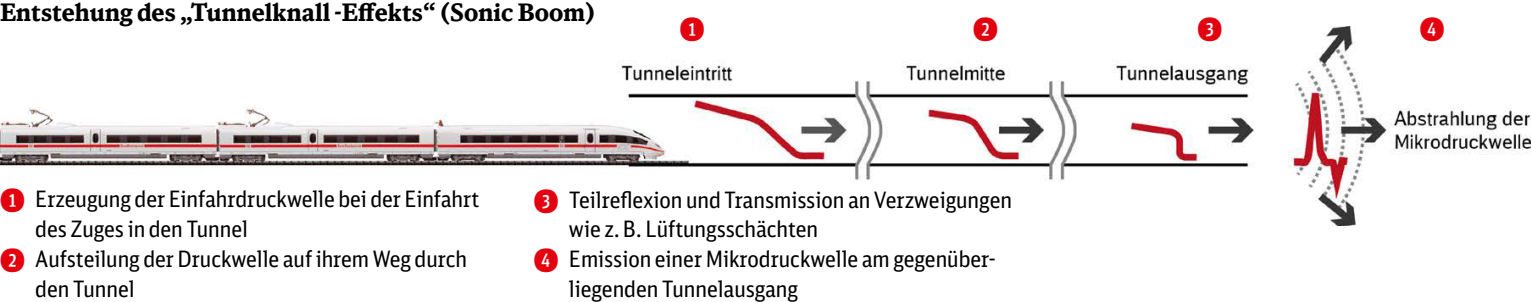
<style>
.page{position:relative;width:1531px;height:302px;background:#fff}
.page>*{position:absolute;margin:0;border:0;box-sizing:border-box;transform-origin:0 0}
.t1{font:700 24px "DB News";color:#000}
.t2{font:22.5px "DB Sans Cond";color:#000}
.t3{font:22.5px "DB Plan C";color:#e3000f}
.s1{font-family:"DB Plan C";color:#e3000f}
</style>
<div class="page">
<img style="left:0;top:26px;width:1531px;height:199px">
<p class="t1" style="left:0;top:-3px;width:597px">Entstehung des „Tunnelknall -Effekts“ (Sonic Boom)</p>
<p class="t3" style="left:680px;top:18px;width:26px">!</p>
<p class="t3" style="left:973px;top:18px;width:26px">"</p>
<p class="t3" style="left:1197px;top:18px;width:26px">§</p>
<p class="t3" style="left:1419px;top:18px;width:26px">$</p>
<p class="t2" style="left:0;top:185px;width:481px"><span class="s1">!</span> Erzeugung der Einfahrdruckwelle bei der Einfahrt</p>
<p class="t2" style="left:35px;top:215px;width:214px">des Zuges in den Tunnel</p>
<p class="t2" style="left:0;top:245px;width:468px"><span class="s1">"</span> Aufsteilung der Druckwelle auf ihrem Weg durch</p>
<p class="t2" style="left:35px;top:275px;width:101px">den Tunnel</p>
<p class="t2" style="left:534px;top:185px;width:480px"><span class="s1">§</span> Teilreflexion und Transmission an Verzweigungen</p>
<p class="t2" style="left:569px;top:215px;width:251px">wie z.B. Lüftungsschächten</p>
<p class="t2" style="left:534px;top:245px;width:463px"><span class="s1">$</span> Emission einer Mikrodruckwelle am gegenüber-</p>
<p class="t2" style="left:569px;top:275px;width:230px">liegenden Tunnelausgang</p>
</div>
